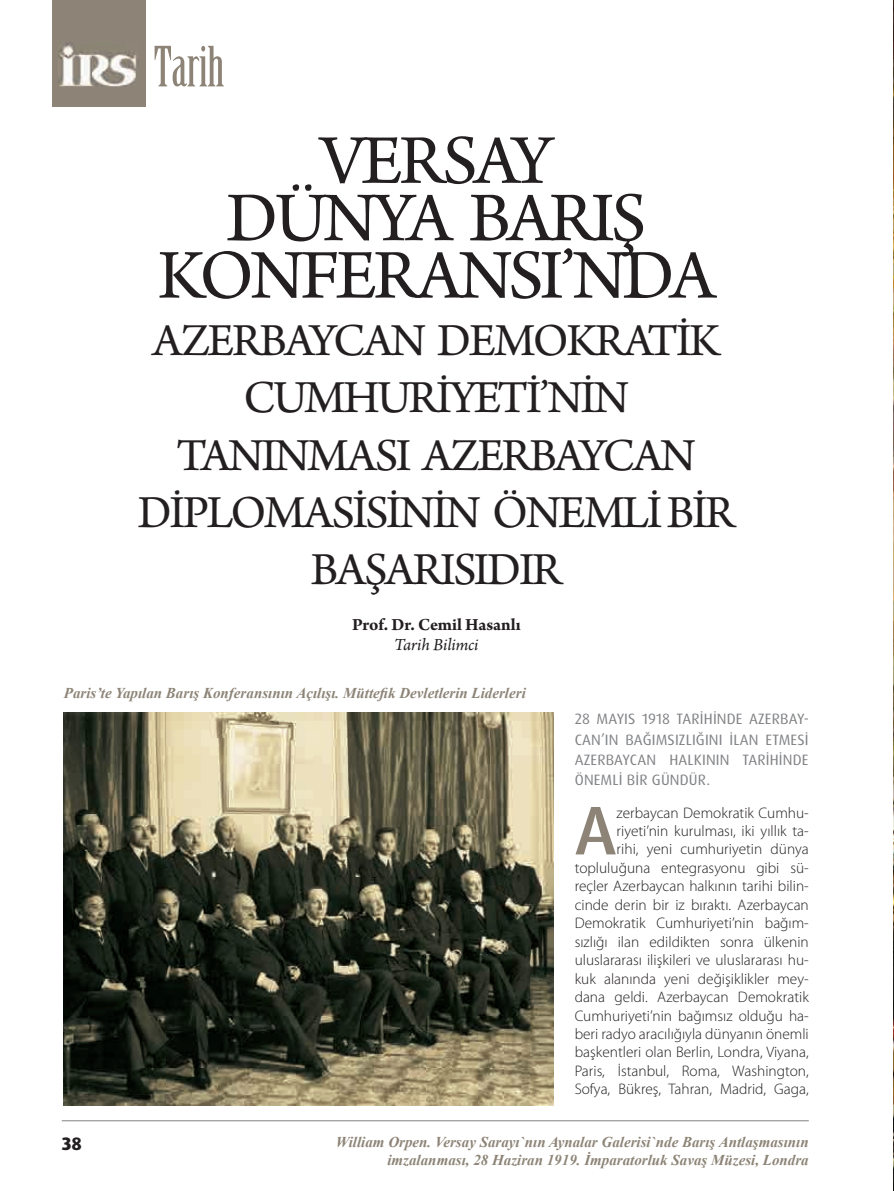
<style>
.page{position:relative;width:894px;height:1191px;background:#fff}
.page>*{position:absolute;margin:0;border:0;box-sizing:border-box;transform-origin:0 0}
.t1{font:73.5px/57.3px "Arno Pro";letter-spacing:-.05em;color:#231f20;text-align:center}
.t2{font:500 69px "Dax Pro";color:#8d8477}
.t3{font:54.15px "Birch Std";color:#8d8477}
.t4{font:48.15px/57.3px "Arno Pro";letter-spacing:-.05em;color:#231f20;text-align:center}
.t5{font:700 18px "Arno Pro";color:#231f20}
.t6{font:italic 18px "Arno Pro";color:#231f20}
.t7{font:800 18px "Dax Pro";color:#231f20}
.t8{font:300 15.3px/18.5px "Myriad Pro";color:#231f20;text-align:right}
.t9{font:italic 700 15px/18px "Times New Roman";color:#8d8477;text-align:right}
.t10{font:15px/20.2px "Dax Pro";letter-spacing:.01em;color:#808285;text-align:justify}
.t11{font:300 13.5px "Dax Pro";color:#231f20}
</style>
<div class="page">
<hr style="left:62px;top:1120px;width:746px;height:1px;background:#808285">
<img style="left:893px;top:0;width:1px;height:1191px">
<div style="left:52px;top:0;width:94px;height:106px;background:#8d8477"></div>
<img style="left:58px;top:43px;width:79px;height:43px">
<img style="left:64px;top:712px;width:489px;height:394px">
<h3 class="t3" style="left:154px;top:36px;width:72px">Tarih</h3>
<h1 class="t1" style="left:157px;top:129px;width:559px">VERSAY<br>DÜNYA BARIŞ<br>KONFERANSI’NDA</h1>
<h3 class="t4" style="left:138px;top:310px;width:598px">AZERBAYCAN DEMOKRATİK<br>CUMHURİYETİ’NİN<br>TANINMASI AZERBAYCAN<br>DİPLOMASİSİNİN ÖNEMLİ BİR<br>BAŞARISIDIR</h3>
<p class="t5" style="left:352px;top:613px;width:170px">Prof. Dr. Cemil Hasanlı</p>
<p class="t6" style="left:394px;top:634px;width:86px">Tarih Bilimci</p>
<p class="t9" style="left:64px;top:683px;width:463px">Paris’te Yapılan Barış Konferansının Açılışı. Müttefik Devletlerin Liderleri</p>
<p class="t10" style="left:574px;top:709px;width:235px">28 MAYIS 1918 TARİHİNDE AZERBAY-CAN’IN BAĞIMSIZLIĞINI İLAN ETMESİ AZERBAYCAN HALKININ TARİHİNDE ÖNEMLİ BİR GÜNDÜR.</p>
<h2 class="t2" style="left:574px;top:786px;width:43px">A</h2>
<p class="t8" style="left:574px;top:803px;width:235px">zerbaycan Demokratik Cumhu-<br>ri yeti’nin kurulması, iki yıllık ta-<br>rihi, yeni cumhuriyetin dünya topluluğuna entegrasyonu gibi sü&shy;reçler Azerbaycan halkının tarihi bilin&shy;cinde derin bir iz bıraktı. Azerbaycan Demokratik Cumhuriyeti’nin bağım&shy;sızlığı ilan edildikten sonra ülkenin uluslararası ilişkileri ve uluslararası hu&shy;kuk alanında yeni değişiklikler mey&shy;dana geldi. Azerbaycan Demokratik Cumhuriyeti’nin bağımsız olduğu ha&shy;beri radyo aracılığıyla dünyanın önemli başkentleri olan Berlin, Londra, Viyana, Paris, İstanbul, Roma, Washington, Sofya, Bükreş, Tahran, Madrid, Gaga,</p>
<p class="t9" style="left:336px;top:1132px;width:474px">William Orpen. Versay Sarayı`nın Aynalar Galerisi`nde Barış Antlaşmasının imzalanması, 28 Haziran 1919. İmparatorluk Savaş Müzesi, Londra</p>
<p class="t7" style="left:62px;top:1132px;width:22px">38</p>
<p class="t11" style="left:720px;top:1133px;width:89px">www.irs-az.com</p>
</div>
